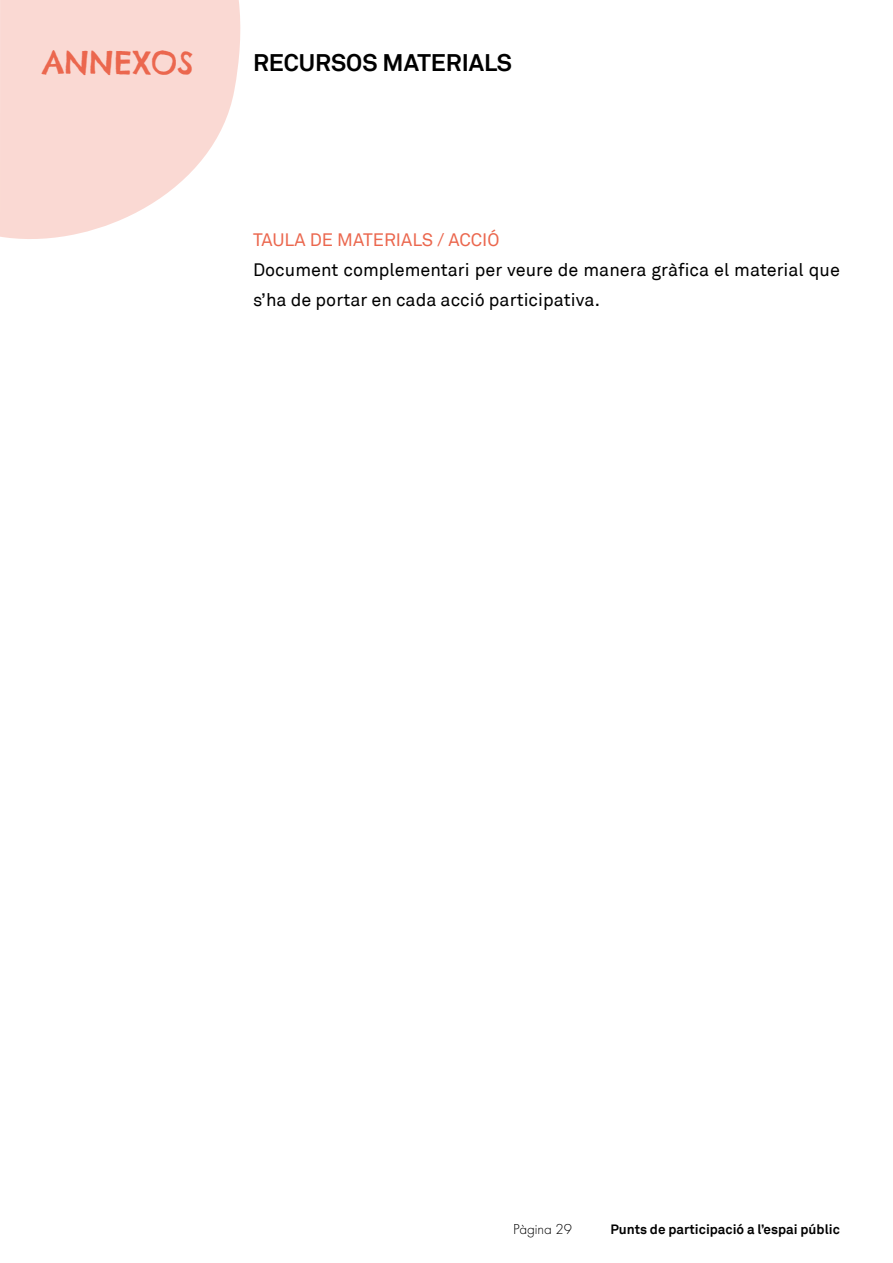
<style>
.page{position:relative;width:893px;height:1263px;background:#fff}
.page>*{position:absolute;margin:0;border:0;box-sizing:border-box;transform-origin:0 0}
.t1{font:31.5px "Chelsea Market";color:#eb674e}
.t2{font:700 24px "Akkurat";color:#000}
.t3{font:18px/30px "Akkurat";color:#000}
.t4{font:18px "Akkurat";color:#eb674e}
.t5{font:300 15px "Futura PT";color:#000}
.t6{font:700 13.5px "Akkurat";color:#000}
</style>
<div class="page">
<svg style="left:0;top:0;width:241px;height:239px;fill:#fad9d3"></svg>
<h1 class="t1" style="left:43px;top:43px;width:153px">ANNEXOS</h1>
<h2 class="t2" style="left:253px;top:47px;width:260px">RECURSOS MATERIALS</h2>
<p class="t4" style="left:253px;top:230px;width:248px">TAULA DE MATERIALS / ACCIÓ</p>
<p class="t3" style="left:253px;top:256px;width:588px">Document complementari per veure de manera gràfica el material que s’ha de portar en cada acció participativa.</p>
<p class="t5" style="left:513px;top:1220px;width:60px">Pàgina 29</p>
<p class="t6" style="left:610px;top:1221px;width:231px">Punts de participació a l’espai públic</p>
</div>
